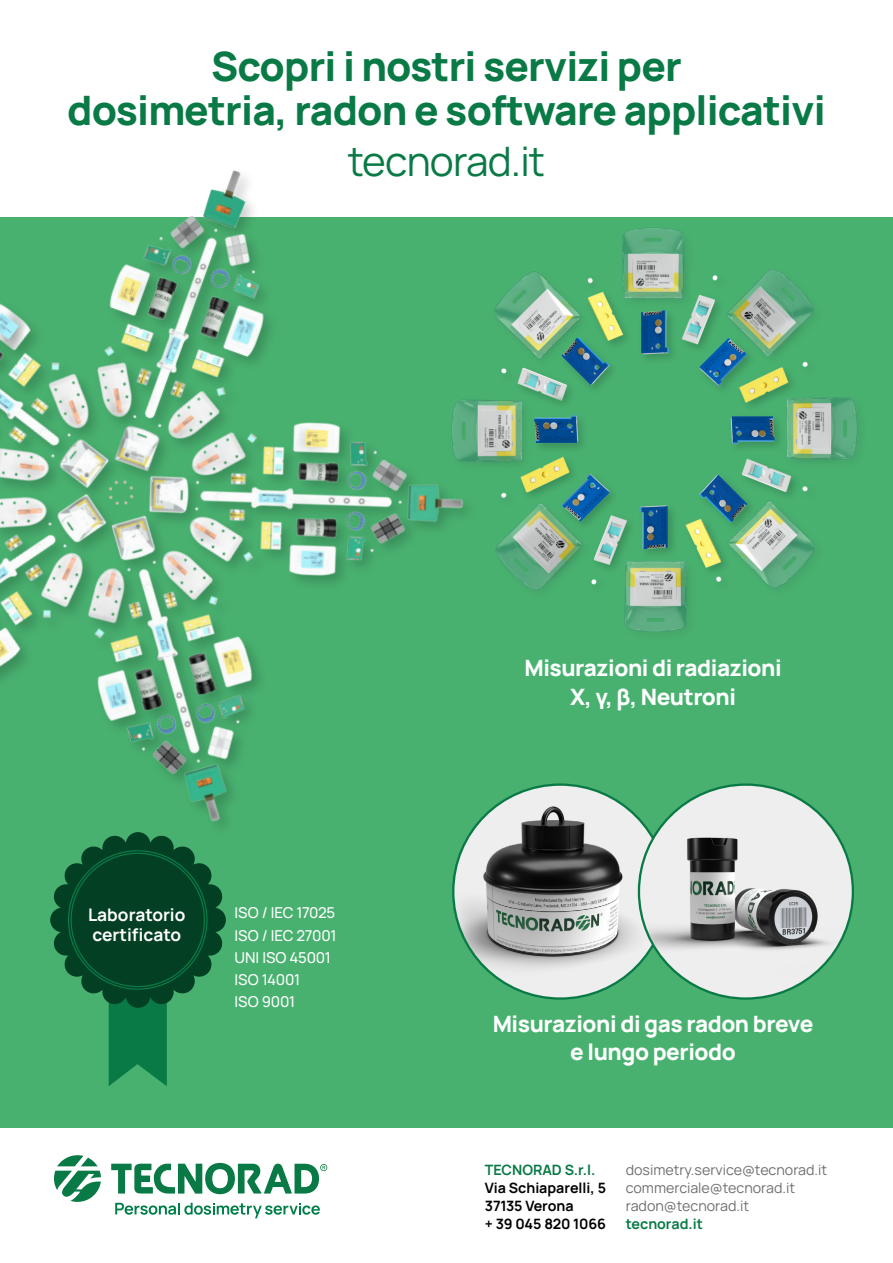
<style>
.page{position:relative;width:893px;height:1263px;background:#fff}
.page>*{position:absolute;margin:0;border:0;box-sizing:border-box;transform-origin:0 0}
.t1{font:800 40.5px/44px "Manrope";letter-spacing:-.02em;color:#097a45;text-align:center}
.t2{font:40.5px "Manrope";letter-spacing:-.02em;color:#097a45}
.t3{font:800 22.5px/29px "Manrope";letter-spacing:-.02em;color:#fff;text-align:center}
.t4{font:700 17.25px/20.9px "Manrope";color:#fff}
.t5{font:500 15px/22.2px "Manrope";letter-spacing:-.01em;color:#fff}
.t6{font:14.25px/18px "Manrope";color:#706f6f}
.t7{font:700 14.25px/18px "Manrope";letter-spacing:-.01em;color:#000}
.t8{font:700 14.25px "Manrope";color:#097a45}
</style>
<div class="page">
<div style="left:0;top:0;width:893px;height:1128px;background:#49b170"></div>
<div style="left:0;top:0;width:893px;height:217px;background:#fff"></div>
<img style="left:453px;top:785px;width:214px;height:213px;border-radius:107px">
<img style="left:639px;top:785px;width:214px;height:213px;border-radius:107px">
<img style="left:0;top:170px;width:554px;height:719px">
<img style="left:431px;top:217px;width:427px;height:443px">
<svg style="left:50px;top:832px;width:176px;height:254px"></svg>
<svg style="left:115px;top:1202px;width:205px;height:16px"></svg>
<svg style="left:111px;top:1163px;width:216px;height:31px"></svg>
<svg style="left:54px;top:1155px;width:47px;height:47px"></svg>
<h1 class="t1" style="left:67px;top:43px;width:760px">Scopri i nostri servizi per<br>dosimetria, radon e software applicativi</h1>
<h1 class="t2" style="left:348px;top:132px;width:199px">tecnorad.it</h1>
<p class="t4" style="left:88px;top:903px;width:99px">Laboratorio certificato</p>
<p class="t5" style="left:235px;top:901px;width:103px">ISO / IEC 17025<br>ISO / IEC 27001<br>UNI ISO 45001<br>ISO 14001<br>ISO 9001</p>
<p class="t3" style="left:524px;top:653px;width:259px">Misurazioni di radiazioni<br>X, γ, β, Neutroni</p>
<p class="t3" style="left:493px;top:1008px;width:322px">Misurazioni di gas radon breve e lungo periodo</p>
<p class="t8" style="left:485px;top:1159px;width:112px">TECNORAD S.r.l.</p>
<p class="t7" style="left:485px;top:1178px;width:123px">Via Schiaparelli, 5<br>37135 Verona<br>+ 39 045 820 1066</p>
<p class="t6" style="left:626px;top:1160px;width:203px">dosimetry.service@tecnorad.it commerciale@tecnorad.it radon@tecnorad.it</p>
<p class="t8" style="left:626px;top:1213px;width:79px">tecnorad.it</p>
</div>
